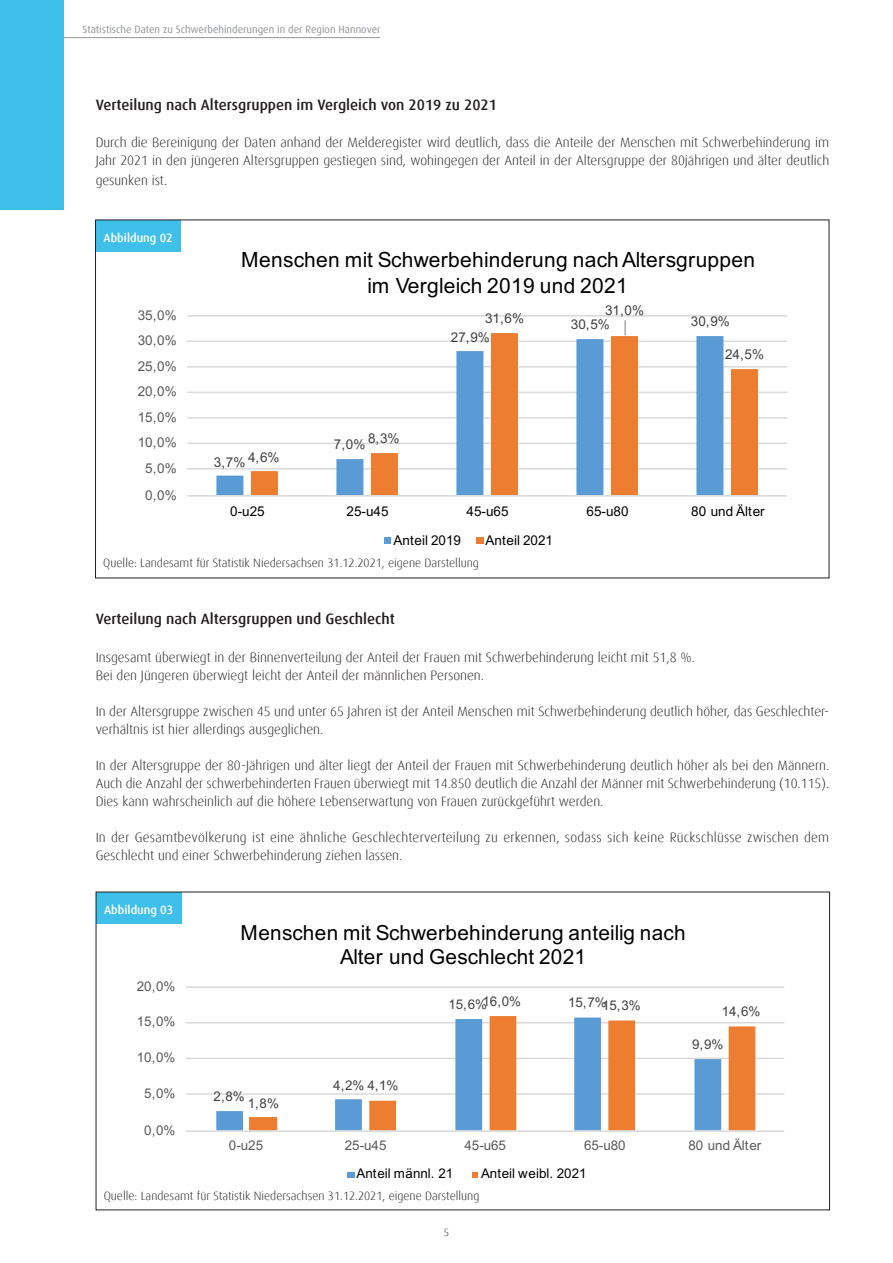
<style>
.page{position:relative;width:893px;height:1263px;background:#fff}
.page>*{position:absolute;margin:0;border:0;box-sizing:border-box;transform-origin:0 0}
.t1{font:21px/25.5px "Arial";letter-spacing:.015em;color:#000;text-align:center}
.t2{font:20.85px/23.7px "Arial";letter-spacing:.015em;color:#000;text-align:center}
.t3{font:500 15px "Dax";color:#231f20}
.t4{font:300 13.5px/18px "Dax";color:#231f20}
.t5{font:13.5px "Arial";color:#000}
.t6{font:13.5px "Arial";color:#404040}
.t7{font:13.5px "Arial";color:#595959}
.t8{font:13.35px "Arial";color:#595959}
.t9{font:13.35px "Arial";color:#404040}
.t10{font:13.35px "Arial";color:#000}
.t11{font:300 12px "Dax";color:#231f20}
.t12{font:500 12px "Dax";color:#fff}
.t13{font:10.5px "Dax";color:#939598}
.t14{font:300 10.5px "Dax";color:#231f20}
.s1{font-size:15px}
</style>
<div class="page">
<hr style="left:0;top:37px;width:380px;height:1px;background:#939598">
<div style="left:0;top:0;width:64px;height:210px;background:#3fc0ea"></div>
<svg style="left:187px;top:315px;width:600px;height:229px"></svg>
<div style="left:96px;top:220px;width:85px;height:32px;background:#3fc0ea"></div>
<svg style="left:181px;top:923px;width:604px;height:255px"></svg>
<div style="left:96px;top:892px;width:85px;height:32px;background:#3fc0ea"></div>
<p class="t13" style="left:83px;top:24px;width:299px">Statistische Daten zu Schwerbehinderungen in der Region Hannover</p>
<p class="t3" style="left:96px;top:96px;width:403px">Verteilung nach Altersgruppen im Vergleich von 2019 zu 2021</p>
<p class="t4" style="left:96px;top:134px;width:735px">Durch die Bereinigung der Daten anhand der Melderegister wird deutlich, dass die Anteile der Menschen mit Schwerbehinderung im<br>Jahr 2021 in den jüngeren Altersgruppen gestiegen sind, wohingegen der Anteil in der Altersgruppe der 80jährigen und älter deutlich</p>
<p class="t4" style="left:96px;top:171px;width:73px">gesunken ist<span class="s1">.</span></p>
<p class="t12" style="left:104px;top:231px;width:71px">Abbildung 02</p>
<p class="t7" style="left:138px;top:305px;width:41px">35,0%</p>
<p class="t7" style="left:138px;top:331px;width:41px">30,0%</p>
<p class="t7" style="left:138px;top:356px;width:41px">25,0%</p>
<p class="t7" style="left:138px;top:382px;width:41px">20,0%</p>
<p class="t7" style="left:138px;top:407px;width:41px">15,0%</p>
<p class="t7" style="left:138px;top:433px;width:41px">10,0%</p>
<p class="t7" style="left:145px;top:458px;width:33px">5,0%</p>
<p class="t7" style="left:145px;top:485px;width:33px">0,0%</p>
<h1 class="t1" style="left:241px;top:247px;width:515px">Menschen mit Schwerbehinderung nach Altersgruppen im Vergleich 2019 und 2021</h1>
<p class="t6" style="left:248px;top:448px;width:33px">4,6%</p>
<p class="t6" style="left:214px;top:452px;width:33px">3,7%</p>
<p class="t6" style="left:368px;top:429px;width:33px">8,3%</p>
<p class="t6" style="left:334px;top:435px;width:33px">7,0%</p>
<p class="t6" style="left:485px;top:309px;width:41px">31,6%</p>
<p class="t6" style="left:451px;top:328px;width:41px">27,9%</p>
<p class="t6" style="left:605px;top:301px;width:41px">31,0%</p>
<p class="t6" style="left:571px;top:315px;width:41px">30,5%</p>
<p class="t6" style="left:691px;top:312px;width:41px">30,9%</p>
<p class="t6" style="left:725px;top:344px;width:41px">24,5%</p>
<p class="t5" style="left:230px;top:502px;width:36px">0-u25</p>
<p class="t5" style="left:347px;top:502px;width:44px">25-u45</p>
<p class="t5" style="left:467px;top:502px;width:44px">45-u65</p>
<p class="t5" style="left:587px;top:502px;width:44px">65-u80</p>
<p class="t5" style="left:691px;top:502px;width:75px">80 und Älter</p>
<p class="t5" style="left:394px;top:530px;width:69px">Anteil 2019</p>
<p class="t5" style="left:486px;top:530px;width:69px">Anteil 2021</p>
<p class="t11" style="left:103px;top:557px;width:377px">Quelle: Landesamt für Statistik Niedersachsen 31.12.2021, eigene Darstellung</p>
<p class="t3" style="left:96px;top:611px;width:301px">Verteilung nach Altersgruppen und Geschlecht</p>
<p class="t4" style="left:96px;top:648px;width:601px">Insgesamt überwiegt in der Binnenverteilung der Anteil der Frauen mit Schwerbehinderung leicht mit 51,8 %.<br>Bei den Jüngeren überwiegt leicht der Anteil der männlichen Personen.</p>
<p class="t4" style="left:96px;top:702px;width:735px">In der Altersgruppe zwischen 45 und unter 65 Jahren ist der Anteil Menschen mit Schwerbehinderung deutlich höher, das Geschlechter&shy;verhältnis ist hier allerdings ausgeglichen.</p>
<p class="t4" style="left:96px;top:756px;width:735px;text-align:justify">In der Altersgruppe der 80-Jährigen und älter liegt der Anteil der Frauen mit Schwerbehinderung deutlich höher als bei den Männern.<br>Auch die Anzahl der schwerbehinderten Frauen überwiegt mit 14.850 deutlich die Anzahl der Männer mit Schwerbehinderung (10.115).<br>Dies kann wahrscheinlich auf die höhere Lebenserwartung von Frauen zurückgeführt werden.</p>
<p class="t4" style="left:96px;top:828px;width:735px">In der Gesamtbevölkerung ist eine ähnliche Geschlechterverteilung zu erkennen, sodass sich keine Rückschlüsse zwischen dem<br>Geschlecht und einer Schwerbehinderung ziehen lassen.</p>
<p class="t12" style="left:104px;top:903px;width:71px">Abbildung 03</p>
<p class="t8" style="left:137px;top:977px;width:40px">20,0%</p>
<p class="t8" style="left:137px;top:1012px;width:40px">15,0%</p>
<p class="t8" style="left:137px;top:1048px;width:40px">10,0%</p>
<p class="t8" style="left:144px;top:1084px;width:33px">5,0%</p>
<p class="t8" style="left:144px;top:1121px;width:33px">0,0%</p>
<h2 class="t2" style="left:241px;top:921px;width:446px">Menschen mit Schwerbehinderung anteilig nach<br>Alter und Geschlecht 2021</h2>
<p class="t9" style="left:214px;top:1087px;width:33px">2,8%</p>
<p class="t9" style="left:248px;top:1094px;width:33px">1,8%</p>
<p class="t9" style="left:333px;top:1076px;width:67px">4,2% 4,1%</p>
<p class="t9" style="left:482px;top:992px;width:40px">16,0%</p>
<p class="t9" style="left:602px;top:996px;width:40px">15,3%</p>
<p class="t9" style="left:448px;top:995px;width:40px">15,6%</p>
<p class="t9" style="left:568px;top:993px;width:40px">15,7%</p>
<p class="t9" style="left:722px;top:1002px;width:40px">14,6%</p>
<p class="t9" style="left:692px;top:1035px;width:33px">9,9%</p>
<p class="t8" style="left:229px;top:1136px;width:36px">0-u25</p>
<p class="t8" style="left:345px;top:1136px;width:43px">25-u45</p>
<p class="t8" style="left:464px;top:1136px;width:43px">45-u65</p>
<p class="t8" style="left:584px;top:1136px;width:43px">65-u80</p>
<p class="t8" style="left:688px;top:1136px;width:74px">80 und Älter</p>
<p class="t10" style="left:357px;top:1164px;width:98px">Anteil männl. 21</p>
<p class="t10" style="left:481px;top:1164px;width:107px">Anteil weibl. 2021</p>
<p class="t11" style="left:104px;top:1189px;width:377px">Quelle: Landesamt für Statistik Niedersachsen 31.12.2021, eigene Darstellung</p>
<p class="t14" style="left:444px;top:1226px;width:7px">5</p>
</div>
